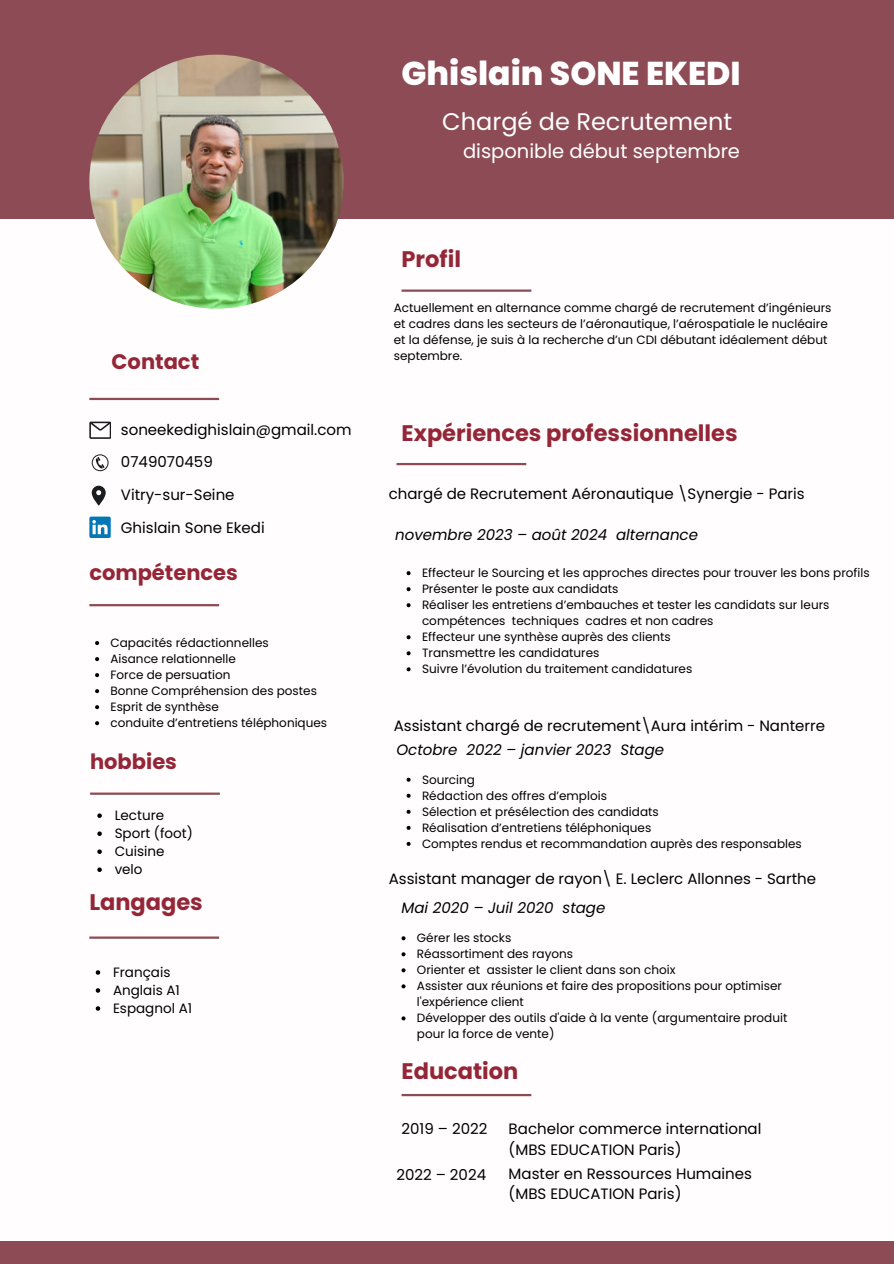
<style>
.page{position:relative;width:894px;height:1264px;background:#fff}
.page>*{position:absolute;margin:0;border:0;box-sizing:border-box;transform-origin:0 0}
.t1{font:800 33px "Poppins";color:#fff}
.t2{font:24px "Poppins";color:#fff}
.t3{font:700 22.5px "Poppins";color:#942637}
.t4{font:700 21px "Poppins";color:#942637}
.t5{font:19.5px "Poppins";color:#fff}
.t6{font:15px/20.2px "Poppins";color:#000}
.t7{font:italic 15px "Poppins";color:#000}
.t8{font:13.5px "Poppins";color:#000}
.t9{font:12px/16px "Poppins";color:#000}
</style>
<div class="page">
<div style="left:0;top:0;width:893px;height:219px;background:#8d4b55"></div>
<div style="left:0;top:1241px;width:893px;height:22px;background:#8d4b55"></div>
<img style="left:89px;top:55px;width:254px;height:254px;border-radius:50%">
<hr style="left:401px;top:289px;width:130px;height:3px;background:#8d4b55">
<hr style="left:396px;top:463px;width:130px;height:2px;background:#8d4b55">
<hr style="left:401px;top:1093px;width:130px;height:3px;background:#8d4b55">
<hr style="left:89px;top:604px;width:130px;height:2px;background:#8d4b55">
<hr style="left:90px;top:792px;width:130px;height:2px;background:#8d4b55">
<hr style="left:89px;top:936px;width:130px;height:2px;background:#8d4b55">
<hr style="left:89px;top:398px;width:130px;height:2px;background:#8d4b55">
<svg style="left:89px;top:421px;width:22px;height:17px"></svg>
<svg style="left:92px;top:454px;width:17px;height:17px"></svg>
<svg style="left:92px;top:485px;width:13px;height:20px"></svg>
<svg style="left:89px;top:516px;width:22px;height:22px"></svg>
<svg style="left:95px;top:641px;width:4px;height:4px"></svg>
<svg style="left:95px;top:657px;width:4px;height:4px"></svg>
<svg style="left:95px;top:673px;width:4px;height:4px"></svg>
<svg style="left:95px;top:689px;width:4px;height:4px"></svg>
<svg style="left:95px;top:705px;width:4px;height:4px"></svg>
<svg style="left:95px;top:721px;width:4px;height:4px"></svg>
<svg style="left:97px;top:813px;width:5px;height:5px"></svg>
<svg style="left:97px;top:831px;width:5px;height:5px"></svg>
<svg style="left:97px;top:849px;width:5px;height:5px"></svg>
<svg style="left:97px;top:867px;width:5px;height:5px"></svg>
<svg style="left:96px;top:970px;width:4px;height:4px"></svg>
<svg style="left:96px;top:988px;width:4px;height:4px"></svg>
<svg style="left:96px;top:1006px;width:4px;height:4px"></svg>
<svg style="left:406px;top:571px;width:4px;height:4px"></svg>
<svg style="left:406px;top:587px;width:4px;height:4px"></svg>
<svg style="left:406px;top:603px;width:4px;height:4px"></svg>
<svg style="left:406px;top:635px;width:4px;height:4px"></svg>
<svg style="left:406px;top:651px;width:4px;height:4px"></svg>
<svg style="left:406px;top:667px;width:4px;height:4px"></svg>
<svg style="left:406px;top:777px;width:4px;height:4px"></svg>
<svg style="left:406px;top:793px;width:4px;height:4px"></svg>
<svg style="left:406px;top:809px;width:4px;height:4px"></svg>
<svg style="left:406px;top:825px;width:4px;height:4px"></svg>
<svg style="left:406px;top:841px;width:4px;height:4px"></svg>
<svg style="left:401px;top:936px;width:4px;height:4px"></svg>
<svg style="left:401px;top:952px;width:4px;height:4px"></svg>
<svg style="left:401px;top:968px;width:4px;height:4px"></svg>
<svg style="left:401px;top:984px;width:4px;height:4px"></svg>
<svg style="left:401px;top:1016px;width:4px;height:4px"></svg>
<p class="t4" style="left:112px;top:346px;width:89px">Contact</p>
<p class="t6" style="left:121px;top:419px;width:232px">soneekedighislain@gmail.com</p>
<p class="t6" style="left:121px;top:452px;width:93px">0749070459</p>
<p class="t6" style="left:121px;top:485px;width:115px">Vitry-sur-Seine</p>
<h2 class="t6" style="left:121px;top:517px;width:145px">Ghislain Sone Ekedi</h2>
<p class="t4" style="left:89px;top:558px;width:150px">compétences</p>
<h4 class="t9" style="left:110px;top:635px;width:160px">Capacités rédactionnelles</h4>
<p class="t9" style="left:110px;top:651px;width:127px">Aisance relationnelle</p>
<h4 class="t9" style="left:110px;top:667px;width:121px">Force de persuation</h4>
<p class="t9" style="left:110px;top:683px;width:208px">Bonne Compréhension des postes</p>
<p class="t9" style="left:110px;top:699px;width:110px">Esprit de synthèse</p>
<h4 class="t9" style="left:110px;top:715px;width:218px">conduite d’entretiens téléphoniques</h4>
<h4 class="t4" style="left:90px;top:747px;width:88px">hobbies</h4>
<h2 class="t8" style="left:115px;top:806px;width:51px">Lecture</h2>
<p class="t8" style="left:115px;top:824px;width:80px">Sport (foot)</p>
<p class="t8" style="left:115px;top:842px;width:51px">Cuisine</p>
<p class="t8" style="left:115px;top:860px;width:29px">velo</p>
<p class="t3" style="left:89px;top:886px;width:115px">Langages</p>
<p class="t8" style="left:113px;top:962px;width:59px">Français</p>
<p class="t8" style="left:113px;top:980px;width:68px">Anglais A1</p>
<h2 class="t8" style="left:113px;top:998px;width:80px">Espagnol A1</h2>
<h3 class="t1" style="left:401px;top:50px;width:340px">Ghislain SONE EKEDI</h3>
<p class="t2" style="left:442px;top:104px;width:291px">Chargé de Recrutement</p>
<p class="t5" style="left:463px;top:137px;width:278px">disponible début septembre</p>
<h2 class="t3" style="left:401px;top:243px;width:61px">Profil</h2>
<h2 class="t9" style="left:394px;top:300px;width:439px">Actuellement en alternance comme chargé de recrutement d’ingénieurs et cadres dans les secteurs de l’aéronautique, l’aérospatiale le nucléaire et la défense, je suis à la recherche d’un CDI débutant idéalement début septembre.</h2>
<p class="t3" style="left:401px;top:417px;width:337px">Expériences professionnelles</p>
<h2 class="t6" style="left:388px;top:483px;width:417px">chargé de Recrutement Aéronautique \Synergie - Paris</h2>
<p class="t7" style="left:395px;top:524px;width:304px">novembre 2023 – août 2024 alternance</p>
<h4 class="t9" style="left:422px;top:565px;width:449px">Effecteur le Sourcing et les approches directes pour trouver les bons profils</h4>
<p class="t9" style="left:422px;top:581px;width:198px">Présenter le poste aux candidats</p>
<p class="t9" style="left:422px;top:597px;width:409px">Réaliser les entretiens d’embauches et tester les candidats sur leurs compétences techniques cadres et non cadres</p>
<p class="t9" style="left:422px;top:629px;width:250px">Effecteur une synthèse auprès des clients</p>
<p class="t9" style="left:422px;top:645px;width:179px">Transmettre les candidatures</p>
<p class="t9" style="left:422px;top:661px;width:272px">Suivre l’évolution du traitement candidatures</p>
<p class="t6" style="left:394px;top:715px;width:432px">Assistant chargé de recrutement\Aura intérim - Nanterre</p>
<p class="t7" style="left:396px;top:739px;width:269px">Octobre 2022 – janvier 2023 Stage</p>
<h4 class="t9" style="left:422px;top:771px;width:54px">Sourcing</h4>
<h4 class="t9" style="left:422px;top:787px;width:186px">Rédaction des offres d’emplois</h4>
<p class="t9" style="left:422px;top:803px;width:238px">Sélection et présélection des candidats</p>
<p class="t9" style="left:422px;top:819px;width:231px">Réalisation d’entretiens téléphoniques</p>
<p class="t9" style="left:422px;top:835px;width:381px">Comptes rendus et recommandation auprès des responsables</p>
<p class="t6" style="left:388px;top:868px;width:428px">Assistant manager de rayon\ E. Leclerc Allonnes - Sarthe</p>
<h4 class="t7" style="left:401px;top:896px;width:205px">Mai 2020 – Juil 2020 stage</h4>
<p class="t9" style="left:417px;top:930px;width:96px">Gérer les stocks</p>
<p class="t9" style="left:417px;top:946px;width:158px">Réassortiment des rayons</p>
<p class="t9" style="left:417px;top:962px;width:260px">Orienter et assister le client dans son choix</p>
<p class="t9" style="left:417px;top:978px;width:366px">Assister aux réunions et faire des propositions pour optimiser l'expérience client</p>
<p class="t9" style="left:417px;top:1010px;width:372px">Développer des outils d'aide à la vente (argumentaire produit pour la force de vente)</p>
<h2 class="t3" style="left:401px;top:1055px;width:118px">Education</h2>
<h4 class="t6" style="left:401px;top:1118px;width:87px">2019 – 2022</h4>
<h4 class="t6" style="left:396px;top:1164px;width:91px">2022 – 2024</h4>
<p class="t6" style="left:508px;top:1118px;width:254px">Bachelor commerce international (MBS EDUCATION Paris)</p>
<p class="t6" style="left:508px;top:1163px;width:245px">Master en Ressources Humaines (MBS EDUCATION Paris)</p>
</div>
